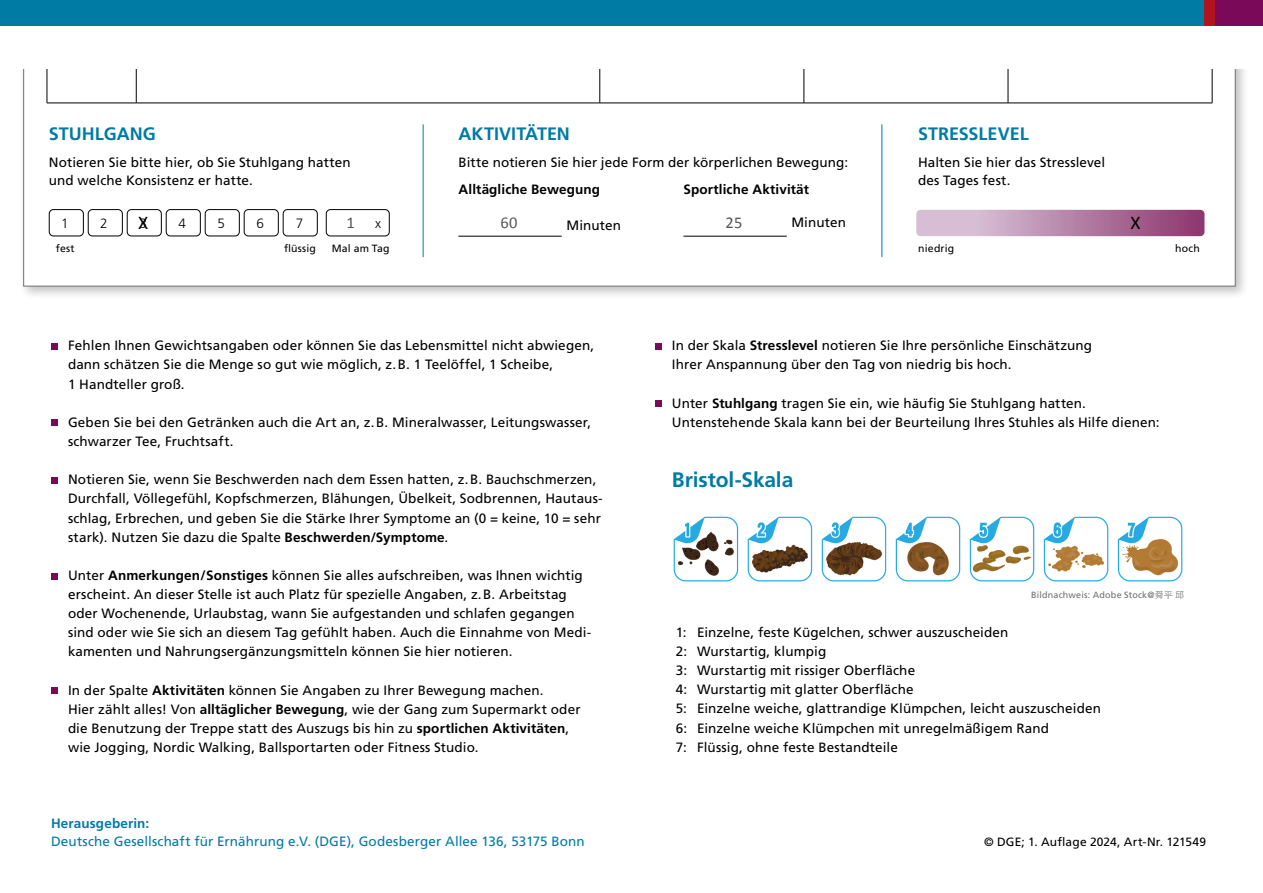
<style>
.page{position:relative;width:1263px;height:893px;background:#fff}
.page>*{position:absolute;margin:0;border:0;box-sizing:border-box;transform-origin:0 0}
.t1{font:700 21px "Frutiger LT Std";letter-spacing:-.005em;color:#007ba4}
._02_Grundtext{font:19.5px "Calibri";color:#000}
.t2{font:700 18px "Frutiger LT Std";color:#007ba4}
._02_Grundtext-2{font:16.5px "Calibri";color:#575756}
._02_Grundtext-3{font:13.5px/19.2px "Frutiger LT Std";letter-spacing:.005em;color:#000}
._05_Head_Abbinder{font:13.5px/18px "Frutiger LT Std";letter-spacing:.01em;color:#007ba4}
.t3{font:700 13.5px "Frutiger LT Std";letter-spacing:.01em;color:#000}
.t4{font:300 13.5px "Frutiger LT Std";color:#000}
.t5{font:12px "Frutiger LT Std";letter-spacing:.015em;color:#000}
.t6{font:10.5px "Frutiger LT Std";letter-spacing:.015em;color:#000}
.t7{font:9px "Frutiger LT Std";letter-spacing:.02em;color:#706f6f}
.s1{font-weight:700}
.s2{font-family:"ST Heiti SC";font-weight:300}
</style>
<div class="page">
<div style="left:19px;top:15px;width:1230px;height:285px;background:#000;opacity:.25"></div>
<div style="left:23px;top:20px;width:1212px;height:266px;background:#fff"></div>
<hr style="left:47px;top:7px;width:1px;height:96px;background:#000">
<hr style="left:136px;top:7px;width:1px;height:96px;background:#000">
<hr style="left:599px;top:7px;width:1px;height:96px;background:#000">
<hr style="left:804px;top:7px;width:1px;height:96px;background:#000">
<hr style="left:1008px;top:7px;width:1px;height:96px;background:#000">
<hr style="left:1212px;top:7px;width:1px;height:96px;background:#000">
<hr style="left:47px;top:103px;width:89px;height:1px;background:#000">
<hr style="left:136px;top:103px;width:464px;height:1px;background:#000">
<hr style="left:600px;top:103px;width:204px;height:1px;background:#000">
<hr style="left:804px;top:103px;width:204px;height:1px;background:#000">
<hr style="left:1008px;top:103px;width:204px;height:1px;background:#000">
<div style="left:0;top:0;width:1263px;height:69px;background:#fff"></div>
<div style="left:51px;top:343px;width:6px;height:7px;background:#7b0959"></div>
<svg style="left:51px;top:420px;width:6px;height:6px"></svg>
<svg style="left:51px;top:477px;width:6px;height:6px"></svg>
<svg style="left:51px;top:573px;width:6px;height:6px"></svg>
<svg style="left:51px;top:688px;width:6px;height:6px"></svg>
<div style="left:0;top:0;width:1210px;height:26px;background:#007ba4"></div>
<div style="left:1215px;top:0;width:48px;height:26px;background:#7b0959"></div>
<div style="left:1204px;top:0;width:11px;height:26px;background:#af151e"></div>
<img style="left:673px;top:516px;width:510px;height:66px">
<div style="left:655px;top:343px;width:6px;height:7px;background:#7b0959"></div>
<svg style="left:655px;top:401px;width:6px;height:6px"></svg>
<svg style="left:916px;top:210px;width:288px;height:26px;background:#b887ab"></svg>
<hr style="left:458px;top:236px;width:104px;height:1px;background:#000">
<hr style="left:683px;top:236px;width:104px;height:1px;background:#000">
<div style="left:49px;top:209px;width:35px;height:27px;border:1px solid #000;border-radius:4px"></div>
<div style="left:88px;top:209px;width:35px;height:27px;border:1px solid #000;border-radius:4px"></div>
<div style="left:127px;top:209px;width:35px;height:27px;border:1px solid #000;border-radius:4px"></div>
<div style="left:166px;top:209px;width:35px;height:27px;border:1px solid #000;border-radius:4px"></div>
<div style="left:205px;top:209px;width:35px;height:27px;border:1px solid #000;border-radius:4px"></div>
<div style="left:244px;top:209px;width:35px;height:27px;border:1px solid #000;border-radius:4px"></div>
<div style="left:283px;top:209px;width:35px;height:27px;border:1px solid #000;border-radius:4px"></div>
<div style="left:326px;top:209px;width:64px;height:27px;border:1px solid #000;border-radius:4px"></div>
<hr style="left:423px;top:124px;width:1px;height:133px;background:#007ba4">
<hr style="left:881px;top:124px;width:1px;height:133px;background:#007ba4">
<p class="t2" style="left:459px;top:123px;width:113px">AKTIVITÄTEN</p>
<p class="_02_Grundtext-3" style="left:459px;top:153px;width:391px">Bitte notieren Sie hier jede Form der körperlichen Bewegung:</p>
<p class="t3" style="left:459px;top:181px;width:143px">Alltägliche Bewegung</p>
<p class="_02_Grundtext-3" style="left:567px;top:216px;width:56px">Minuten</p>
<p class="t2" style="left:918px;top:123px;width:112px">STRESSLEVEL</p>
<p class="_02_Grundtext-3" style="left:918px;top:153px;width:189px;line-height:18px">Halten Sie hier das Stresslevel des Tages fest.</p>
<p class="t2" style="left:49px;top:123px;width:109px">STUHLGANG</p>
<p class="_02_Grundtext-3" style="left:49px;top:153px;width:303px;line-height:18px">Notieren Sie bitte hier, ob Sie Stuhlgang hatten und welche Konsistenz er hatte.</p>
<p class="t4" style="left:61px;top:215px;width:9px">1</p>
<p class="t4" style="left:100px;top:215px;width:9px">2</p>
<p class="t4" style="left:139px;top:215px;width:9px">3</p>
<p class="t4" style="left:178px;top:215px;width:9px">4</p>
<p class="t4" style="left:218px;top:215px;width:9px">5</p>
<p class="t4" style="left:257px;top:215px;width:9px">6</p>
<p class="t4" style="left:296px;top:215px;width:9px">7</p>
<p class="t6" style="left:56px;top:242px;width:20px">fest</p>
<p class="t6" style="left:284px;top:242px;width:33px">flüssig</p>
<p class="t6" style="left:332px;top:242px;width:59px">Mal am Tag</p>
<p class="t3" style="left:683px;top:182px;width:127px">Sportliche Aktivität</p>
<p class="_02_Grundtext-3" style="left:791px;top:213px;width:56px">Minuten</p>
<p class="_02_Grundtext" style="left:138px;top:209px;width:12px">X</p>
<p class="_02_Grundtext-2" style="left:346px;top:211px;width:10px">1</p>
<p class="t4" style="left:375px;top:215px;width:7px">x</p>
<p class="_02_Grundtext-2" style="left:500px;top:211px;width:19px">60</p>
<p class="_02_Grundtext-2" style="left:725px;top:211px;width:19px">25</p>
<p class="_02_Grundtext" style="left:1130px;top:209px;width:12px">X</p>
<p class="t6" style="left:918px;top:242px;width:37px">niedrig</p>
<p class="t6" style="left:1175px;top:242px;width:26px">hoch</p>
<p class="_02_Grundtext-3" style="left:68px;top:336px;width:528px">Fehlen Ihnen Gewichtsangaben oder können Sie das Lebensmittel nicht abwiegen, dann schätzen Sie die Menge so gut wie möglich, z.B. 1 Teelöffel, 1 Scheibe,<br>1 Handteller groß.</p>
<p class="_02_Grundtext-3" style="left:68px;top:413px;width:525px">Geben Sie bei den Getränken auch die Art an, z.B. Mineralwasser, Leitungswasser, schwarzer Tee, Fruchtsaft.</p>
<p class="_02_Grundtext-3" style="left:68px;top:470px;width:536px">Notieren Sie, wenn Sie Beschwerden nach dem Essen hatten, z.B. Bauchschmerzen, Durchfall, Völlegefühl, Kopfschmerzen, Blähungen, Übelkeit, Sodbrennen, Hautaus&shy;schlag, Erbrechen, und geben Sie die Stärke Ihrer Symptome an (0 = keine, 10 = sehr stark). Nutzen Sie dazu die Spalte <span class="s1">Beschwerden/Symptome</span>.</p>
<p class="_02_Grundtext-3" style="left:68px;top:566px;width:525px">Unter <span class="s1">Anmerkungen/Sonstiges</span> können Sie alles aufschreiben, was Ihnen wichtig erscheint. An dieser Stelle ist auch Platz für spezielle Angaben, z.B. Arbeitstag oder Wochenende, Urlaubstag, wann Sie aufgestanden und schlafen gegangen sind oder wie Sie sich an diesem Tag gefühlt haben. Auch die Einnahme von Medi&shy;kamenten und Nahrungsergänzungsmitteln können Sie hier notieren.</p>
<p class="_02_Grundtext-3" style="left:68px;top:680px;width:514px">In der Spalte <span class="s1">Aktivitäten</span> können Sie Angaben zu Ihrer Bewegung machen.<br>Hier zählt alles! Von <span class="s1">alltäglicher Bewegung</span>, wie der Gang zum Supermarkt oder die Benutzung der Treppe statt des Auszugs bis hin zu <span class="s1">sportlichen Aktivitäten</span>, wie Jogging, Nordic Walking, Ballsportarten oder Fitness Studio.</p>
<p class="_05_Head_Abbinder" style="left:51px;top:814px;width:535px"><span class="s1">Herausgeberin:<br></span>Deutsche Gesellschaft für Ernährung e.V. (DGE), Godesberger Allee 136, 53175 Bonn</p>
<p class="_02_Grundtext-3" style="left:672px;top:336px;width:422px">In der Skala <span class="s1">Stresslevel</span> notieren Sie Ihre persönliche Einschätzung<br>Ihrer Anspannung über den Tag von niedrig bis hoch.</p>
<p class="_02_Grundtext-3" style="left:672px;top:393px;width:489px">Unter <span class="s1">Stuhlgang</span> tragen Sie ein, wie häufig Sie Stuhlgang hatten.<br>Untenstehende Skala kann bei der Beurteilung Ihres Stuhles als Hilfe dienen:</p>
<p class="t1" style="left:672px;top:467px;width:123px">Bristol-Skala</p>
<p class="t7" style="left:1031px;top:589px;width:154px">Bildnachweis: Adobe Stock@<span class="s2">舜平 邱</span></p>
<p class="_02_Grundtext-3" style="left:676px;top:623px;width:334px">1: Einzelne, feste Kügelchen, schwer auszuscheiden</p>
<p class="_02_Grundtext-3" style="left:676px;top:642px;width:152px">2: Wurstartig, klumpig</p>
<p class="_02_Grundtext-3" style="left:676px;top:661px;width:241px">3: Wurstartig mit rissiger Oberfläche</p>
<p class="_02_Grundtext-3" style="left:676px;top:680px;width:239px">4: Wurstartig mit glatter Oberfläche</p>
<p class="_02_Grundtext-3" style="left:676px;top:699px;width:427px">5: Einzelne weiche, glattrandige Klümpchen, leicht auszuscheiden</p>
<p class="_02_Grundtext-3" style="left:676px;top:718px;width:375px">6: Einzelne weiche Klümpchen mit unregelmäßigem Rand</p>
<p class="_02_Grundtext-3" style="left:676px;top:737px;width:223px">7: Flüssig, ohne feste Bestandteile</p>
<p class="t5" style="left:984px;top:835px;width:223px">© DGE; 1. Auflage 2024, Art-Nr. 121549</p>
</div>
